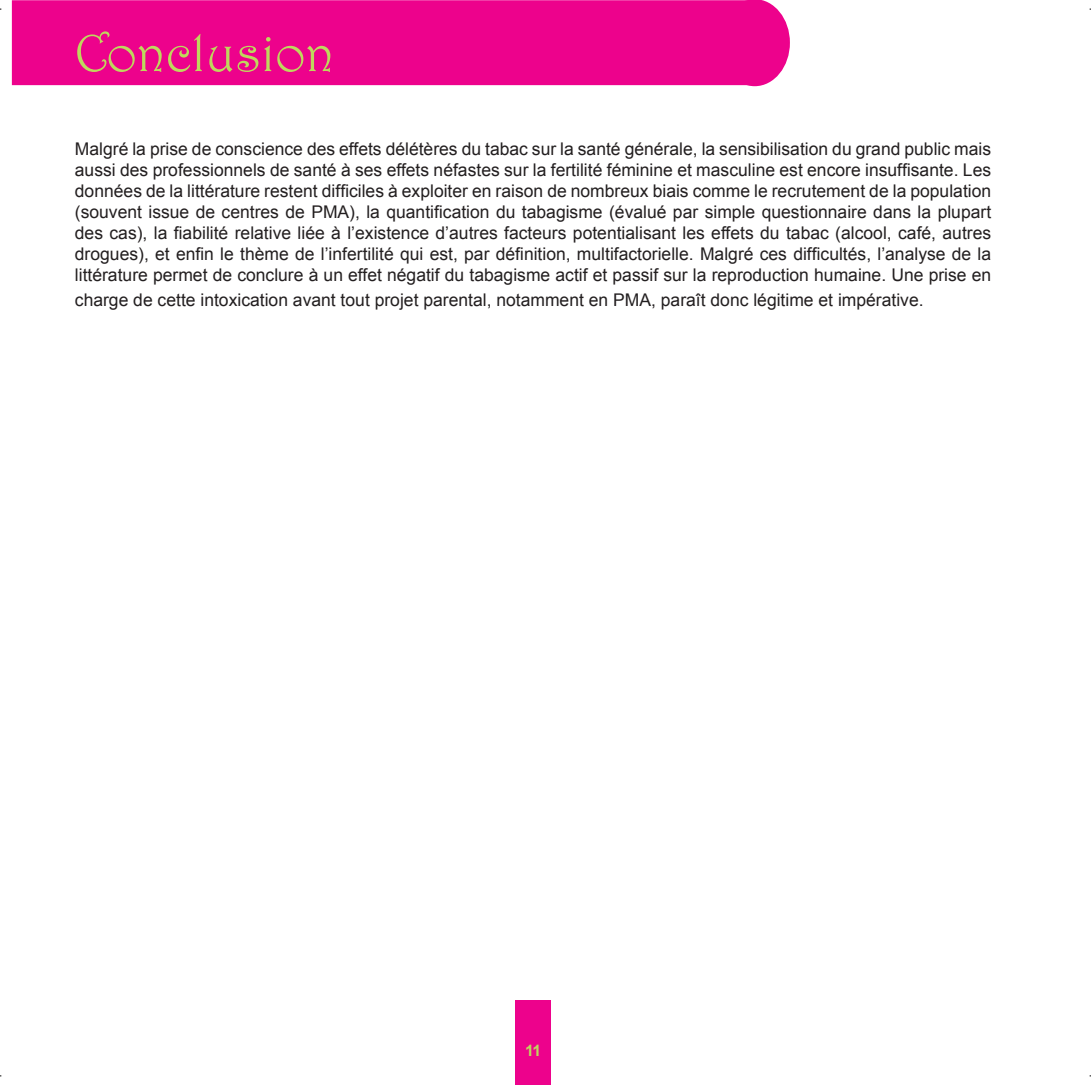
<style>
.page{position:relative;width:1091px;height:1085px;background:#fff}
.page>*{position:absolute;margin:0;border:0;box-sizing:border-box;transform-origin:0 0}
.t1{font:52.5px "Harrington";color:#bed85d}
.t2{font:17.5px/21px "Arial";color:#231f20;text-align:justify}
.t3{font:700 15.75px "Arial";color:#bed85d}
</style>
<div class="page">
<div style="left:515px;top:1000px;width:36px;height:85px;background:#ed028c"></div>
<div style="left:12px;top:0;width:742px;height:85px;background:#ed028c;border:2px solid #ed028c"></div>
<div style="left:720px;top:0;width:69px;height:85px;background:#ed028c;border-radius:50%"></div>
<div style="left:719px;top:0;width:70px;height:86px;border:2px solid #ed028c;border-radius:50%"></div>
<h1 class="t1" style="left:75px;top:22px;width:261px">Conclusion</h1>
<p class="t2" style="left:75px;top:138px;width:917px">Malgré la prise de conscience des effets délétères du tabac sur la santé générale, la sensibilisation du grand public mais aussi des professionnels de santé à ses effets néfastes sur la fertilité féminine et masculine est encore insuffisante. Les données de la littérature restent difficiles à exploiter en raison de nombreux biais comme le recrutement de la population (souvent issue de centres de PMA), la quantification du tabagisme (évalué par simple questionnaire dans la plupart des cas), la fiabilité relative liée à l’existence d’autres facteurs potentialisant les effets du tabac (alcool, café, autres drogues), et enfin le thème de l’infertilité qui est, par définition, multifactorielle. Malgré ces difficultés, l’analyse de la littérature permet de conclure à un effet négatif du tabagisme actif et passif sur la reproduction humaine. Une prise en</p>
<p class="t2" style="left:75px;top:289px;width:850px">charge de cette intoxication avant tout projet parental, notamment en PMA, paraît donc légitime et impérative.</p>
<p class="t3" style="left:525px;top:1040px;width:18px">11</p>
</div>
